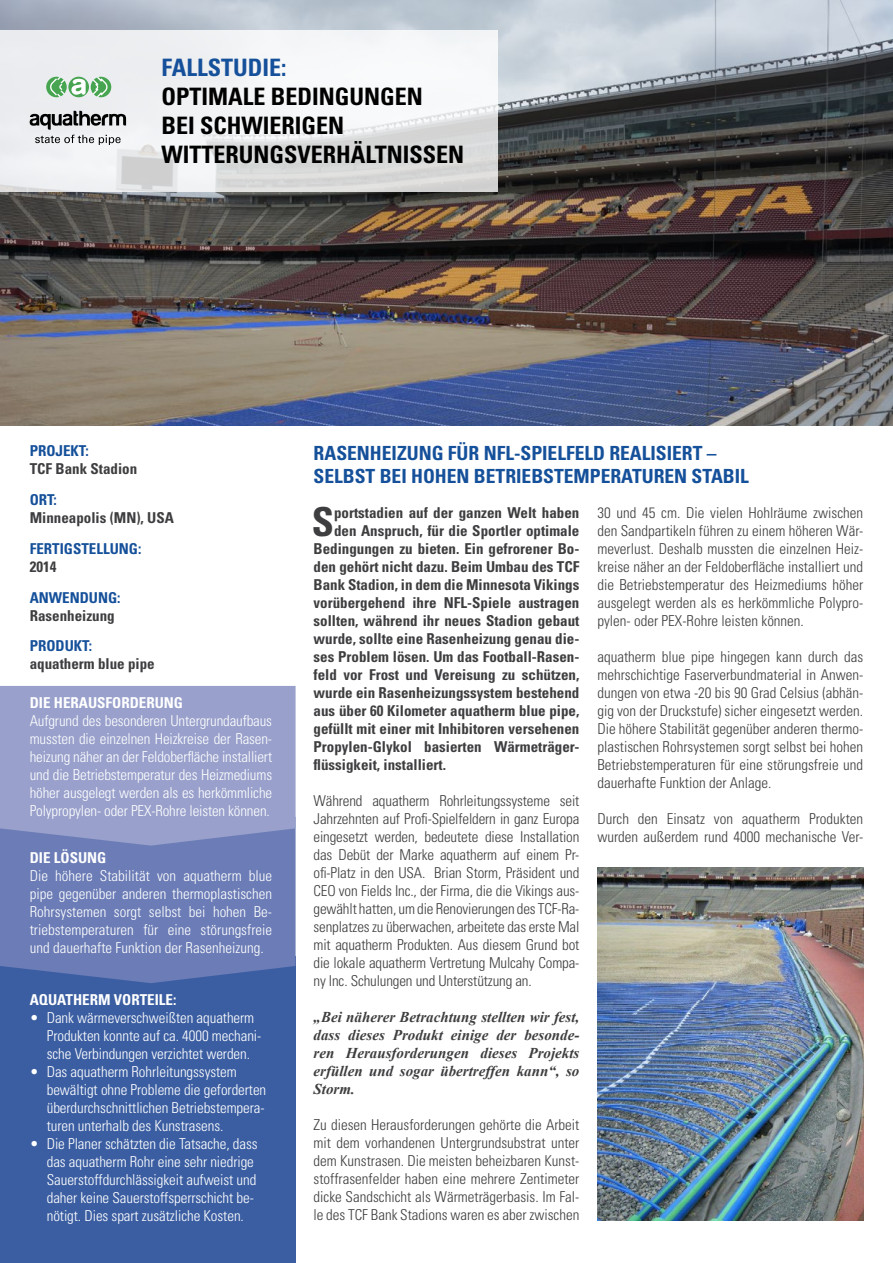
<style>
.page{position:relative;width:893px;height:1263px;background:#fff}
.page>*{position:absolute;margin:0;border:0;box-sizing:border-box;transform-origin:0 0}
.t1{font:700 condensed 39.9px "Univers LT";color:#3e3d40}
.t2{font:700 condensed 24px/28.8px "Univers LT";color:#000}
.t3{font:700 condensed 24px "Univers LT";color:#15509a}
.t4{font:700 condensed 19.5px/23.4px "Univers LT";color:#15509a}
.t5{font:300 condensed 15px/18px "Univers LT";color:#3e3d40;text-align:justify}
.t6{font:300 condensed 15px/18px "Univers LT";letter-spacing:-.005em;color:#fff}
.t7{font:700 condensed 15px "Univers LT";color:#3e3d40}
.t8{font:italic 700 15px/18px "Times New Roman";color:#3e3d40;text-align:justify}
.t9{font:700 condensed 15px "Univers LT";color:#15509a}
.t10{font:700 condensed 15px "Univers LT";color:#fff}
</style>
<div class="page">
<div style="left:0;top:957px;width:296px;height:306px;background:#3b5ea2"></div>
<div style="left:0;top:846px;width:296px;height:137px;background:#6b7cb6"></div>
<div style="left:0;top:686px;width:296px;height:160px;background:#98a0cb"></div>
<img style="left:0;top:0;width:893px;height:425px">
<svg style="left:0;top:30px;width:497px;height:161px;fill:#eef0f2"></svg>
<svg style="left:46px;top:77px;width:65px;height:20px"></svg>
<svg style="left:30px;top:111px;width:96px;height:33px"></svg>
<img style="left:597px;top:867px;width:266px;height:353px">
<h2 class="t3" style="left:162px;top:53px;width:126px">FALLSTUDIE:</h2>
<h2 class="t2" style="left:162px;top:82px;width:304px">OPTIMALE BEDINGUNGEN<br>BEI SCHWIERIGEN<br>WITTERUNGSVERHÄLTNISSEN</h2>
<p class="t9" style="left:30px;top:442px;width:60px">PROJEKT:</p>
<p class="t7" style="left:30px;top:460px;width:109px">TCF Bank Stadion</p>
<p class="t9" style="left:30px;top:490px;width:29px">ORT:</p>
<p class="t7" style="left:30px;top:508px;width:146px">Minneapolis (MN), USA</p>
<p class="t9" style="left:30px;top:539px;width:113px">FERTIGSTELLUNG:</p>
<p class="t7" style="left:30px;top:557px;width:28px">2014</p>
<p class="t9" style="left:30px;top:588px;width:92px">ANWENDUNG:</p>
<p class="t7" style="left:30px;top:606px;width:87px">Rasenheizung</p>
<p class="t9" style="left:30px;top:637px;width:64px">PRODUKT:</p>
<p class="t7" style="left:30px;top:655px;width:126px">aquatherm blue pipe</p>
<p class="t10" style="left:30px;top:693px;width:155px">DIE HERAUSFORDERUNG</p>
<p class="t6" style="left:30px;top:711px;width:244px;text-align:justify">Aufgrund des besonderen Untergrundaufbaus mussten die einzelnen Heizkreise der Rasen&shy;heizung näher an der Feldoberfläche installiert und die Betriebstemperatur des Heizmediums höher ausgelegt werden als es herkömmliche Polypropylen- oder PEX-Rohre leisten können.</p>
<p class="t10" style="left:30px;top:849px;width:78px">DIE LÖSUNG</p>
<p class="t6" style="left:30px;top:867px;width:244px;text-align:justify">Die höhere Stabilität von aquatherm blue pipe gegenüber anderen thermoplastischen Rohrsystemen sorgt selbst bei hohen Be&shy;triebstemperaturen für eine störungsfreie und dauerhafte Funktion der Rasenheizung.</p>
<p class="t10" style="left:30px;top:991px;width:148px">AQUATHERM VORTEILE:</p>
<p class="t6" style="left:47px;top:1009px;width:216px;text-indent:-17px">• Dank wärmeverschweißten aquatherm<br>Produkten konnte auf ca. 4000 mechani&shy;sche Verbindungen verzichtet werden.</p>
<p class="t6" style="left:47px;top:1063px;width:221px;text-indent:-17px">• Das aquatherm Rohrleitungssystem bewältigt ohne Probleme die geforderten überdurchschnittlichen Betriebstempera&shy;turen unterhalb des Kunstrasens.</p>
<p class="t6" style="left:47px;top:1135px;width:212px;text-indent:-17px">• Die Planer schätzten die Tatsache, dass das aquatherm Rohr eine sehr niedrige Sauerstoffdurchlässigkeit aufweist und daher keine Sauerstoffsperrschicht be&shy;nötigt. Dies spart zusätzliche Kosten.</p>
<h3 class="t4" style="left:314px;top:441px;width:437px">RASENHEIZUNG FÜR NFL-SPIELFELD REALISIERT –<br>SELBST BEI HOHEN BETRIEBSTEMPERATUREN STABIL</h3>
<h1 class="t1" style="left:312px;top:497px;width:24px">S</h1>
<p class="t7" style="left:334px;top:503px;width:247px">portstadien auf der ganzen Welt haben</p>
<p class="t7" style="left:334px;top:521px;width:247px">den Anspruch, für die Sportler optimale</p>
<p class="t7" style="left:314px;top:539px;width:267px">Bedingungen zu bieten. Ein gefrorener Bo-</p>
<p class="t7" style="left:314px;top:557px;width:267px">den gehört nicht dazu. Beim Umbau des TCF</p>
<p class="t7" style="left:314px;top:575px;width:267px">Bank Stadion, in dem die Minnesota Vikings</p>
<p class="t7" style="left:314px;top:593px;width:267px">vorübergehend ihre NFL-Spiele austragen</p>
<p class="t7" style="left:314px;top:611px;width:267px">sollten, während ihr neues Stadion gebaut</p>
<p class="t7" style="left:314px;top:629px;width:267px">wurde, sollte eine Rasenheizung genau die-</p>
<p class="t7" style="left:314px;top:647px;width:267px">ses Problem lösen. Um das Football-Rasen-</p>
<p class="t7" style="left:314px;top:665px;width:267px">feld vor Frost und Vereisung zu schützen,</p>
<p class="t7" style="left:314px;top:683px;width:267px">wurde ein Rasenheizungssystem bestehend</p>
<p class="t7" style="left:314px;top:701px;width:267px">aus über 60 Kilometer aquatherm blue pipe,</p>
<p class="t7" style="left:314px;top:719px;width:267px">gefüllt mit einer mit Inhibitoren versehenen</p>
<p class="t7" style="left:314px;top:737px;width:267px">Propylen-Glykol basierten Wärmeträger-</p>
<p class="t7" style="left:314px;top:755px;width:134px">flüssigkeit, installiert.</p>
<p class="t5" style="left:314px;top:792px;width:267px">Während aquatherm Rohrleitungssysteme seit Jahrzehnten auf Profi-Spielfeldern in ganz Europa eingesetzt werden, bedeutete diese Installation das Debüt der Marke aquatherm auf einem Pr&shy;ofi-Platz in den USA. Brian Storm, Präsident und CEO von Fields Inc., der Firma, die die Vikings aus&shy;gewählt hatten, um die Renovierungen des TCF-Ra&shy;senplatzes zu überwachen, arbeitete das erste Mal mit aquatherm Produkten. Aus diesem Grund bot die lokale aquatherm Vertretung Mulcahy Compa&shy;ny Inc. Schulungen und Unterstützung an.</p>
<p class="t8" style="left:314px;top:1007px;width:267px">„Bei näherer Betrachtung stellten wir fest, dass dieses Produkt einige der besonde&shy;ren Herausforderungen dieses Projekts erfüllen und sogar übertreffen kann“, so Storm.</p>
<p class="t5" style="left:314px;top:1116px;width:267px">Zu diesen Herausforderungen gehörte die Arbeit mit dem vorhandenen Untergrundsubstrat unter dem Kunstrasen. Die meisten beheizbaren Kunst&shy;stoffrasenfelder haben eine mehrere Zentimeter dicke Sandschicht als Wärmeträgerbasis. Im Fal&shy;le des TCF Bank Stadions waren es aber zwischen</p>
<p class="t5" style="left:597px;top:504px;width:267px">30 und 45 cm. Die vielen Hohlräume zwischen den Sandpartikeln führen zu einem höheren Wär&shy;meverlust. Deshalb mussten die einzelnen Heiz&shy;kreise näher an der Feldoberfläche installiert und die Betriebstemperatur des Heizmediums höher ausgelegt werden als es herkömmliche Polypro&shy;pylen- oder PEX-Rohre leisten können.</p>
<p class="t5" style="left:597px;top:648px;width:267px">aquatherm blue pipe hingegen kann durch das mehrschichtige Faserverbundmaterial in Anwen&shy;dungen von etwa -20 bis 90 Grad Celsius (abhän&shy;gig von der Druckstufe) sicher eingesetzt werden.<br>Die höhere Stabilität gegenüber anderen thermo&shy;plastischen Rohrsystemen sorgt selbst bei hohen Betriebstemperaturen für eine störungsfreie und dauerhafte Funktion der Anlage.</p>
<p class="t5" style="left:597px;top:810px;width:267px">Durch den Einsatz von aquatherm Produkten wurden außerdem rund 4000 mechanische Ver-</p>
</div>
